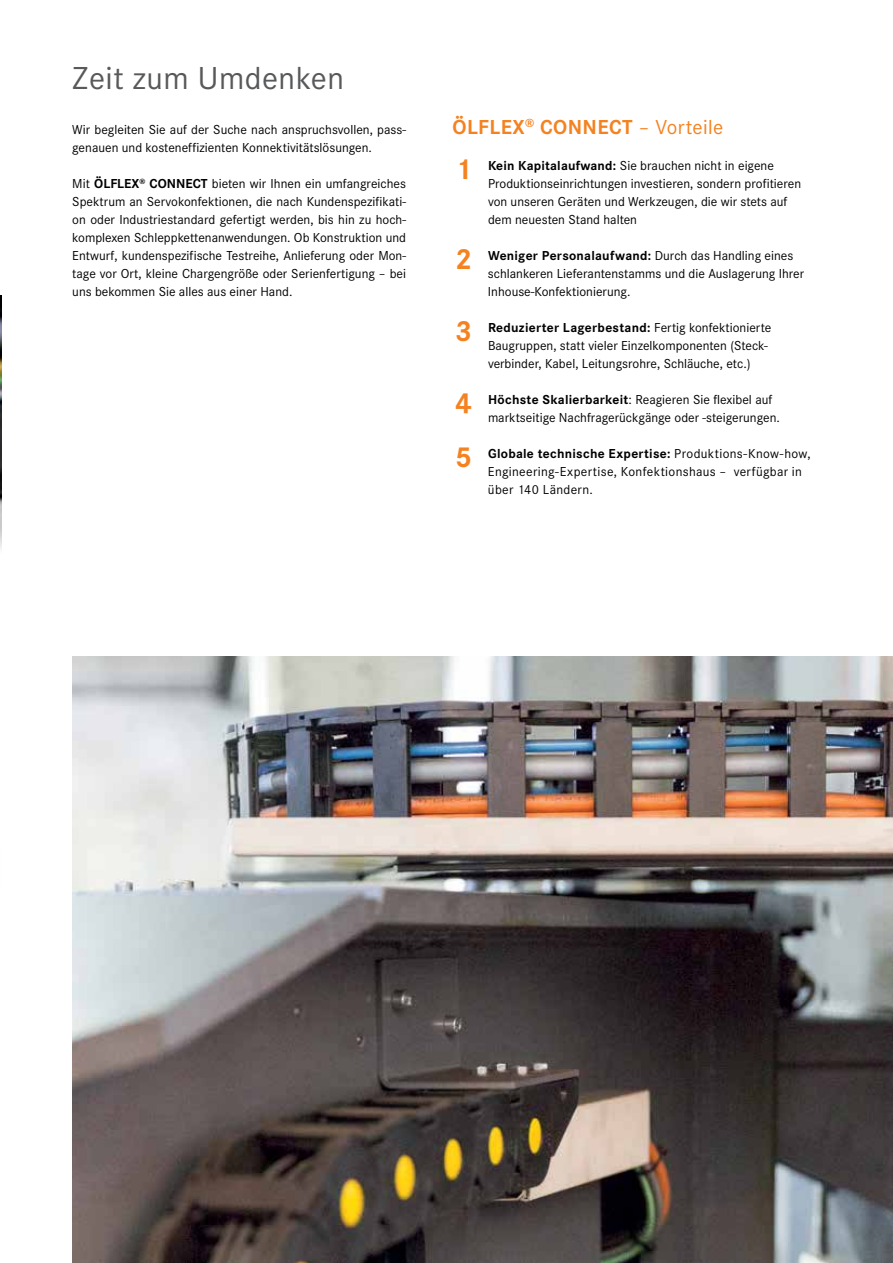
<style>
.page{position:relative;width:893px;height:1263px;background:#fff}
.page>*{position:absolute;margin:0;border:0;box-sizing:border-box;transform-origin:0 0}
.t1{font:33px "Corporate STOT";letter-spacing:.015em;color:#58595b}
.t2{font:700 30px "Corporate STOT";color:#f58220}
.t3{font:700 21px "Corporate STOT";letter-spacing:.02em;color:#f58220}
.t4{font:13.5px/18px "Corporate STOT";color:#000}
.t5{font:13.5px/18px "Corporate STOT";letter-spacing:.025em;color:#000}
.s1{font-weight:700}
.s2{font-weight:400}
</style>
<div class="page">
<img style="left:72px;top:656px;width:821px;height:607px">
<img style="left:0;top:295px;width:1px;height:254px">
<h1 class="t1" style="left:72px;top:60px;width:273px">Zeit zum Umdenken</h1>
<p class="t4" style="left:72px;top:121px;width:335px">Wir begleiten Sie auf der Suche nach anspruchsvollen, pass&shy;genauen und kosteneffizienten Konnektivitätslösungen.</p>
<p class="t4" style="left:72px;top:175px;width:335px;text-align:justify">Mit <span class="s1">ÖLFLEX</span><sup>®</sup> <span class="s1">CONNECT</span> bieten wir Ihnen ein umfangreiches Spektrum an Servokonfektionen, die nach Kundenspezifikati&shy;on oder Industriestandard gefertigt werden, bis hin zu hoch&shy;komplexen Schleppkettenanwendungen. Ob Konstruktion und Entwurf, kundenspezifische Testreihe, Anlieferung oder Mon&shy;tage vor Ort, kleine Chargengröße oder Serienfertigung – bei uns bekommen Sie alles aus einer Hand.</p>
<h3 class="t3" style="left:452px;top:115px;width:272px">ÖLFLEX<sup>®</sup> CONNECT <span class="s2">– Vorteile</span></h3>
<h2 class="t2" style="left:455px;top:152px;width:19px">1</h2>
<p class="t4" style="left:488px;top:157px;width:315px"><span class="s1">Kein Kapitalaufwand:</span> Sie brauchen nicht in eigene Produktionseinrichtungen investieren, sondern profitieren von unseren Geräten und Werkzeugen, die wir stets auf dem neuesten Stand halten</p>
<h2 class="t2" style="left:455px;top:242px;width:19px">2</h2>
<p class="t4" style="left:488px;top:247px;width:318px"><span class="s1">Weniger Personalaufwand:</span> Durch das Handling eines schlankeren Lieferantenstamms und die Auslagerung Ihrer<br>Inhouse-Konfektionierung.</p>
<h2 class="t2" style="left:455px;top:314px;width:19px">3</h2>
<p class="t4" style="left:488px;top:319px;width:285px"><span class="s1">Reduzierter Lagerbestand:</span> Fertig konfektionierte<br>Baugruppen, statt vieler Einzelkomponenten (Steck&shy;verbinder, Kabel, Leitungsrohre, Schläuche, etc.)</p>
<h2 class="t2" style="left:455px;top:386px;width:19px">4</h2>
<p class="t4" style="left:488px;top:391px;width:293px"><span class="s1">Höchste Skalierbarkeit</span>: Reagieren Sie flexibel auf marktseitige Nachfragerückgänge oder -steigerungen.</p>
<h2 class="t2" style="left:455px;top:440px;width:19px">5</h2>
<p class="t5" style="left:488px;top:445px;width:324px"><span class="s1">Globale technische Expertise:</span> Produktions-Know-how,<br>Engineering-Expertise, Konfektionshaus – verfügbar in über 140 Ländern.</p>
</div>
